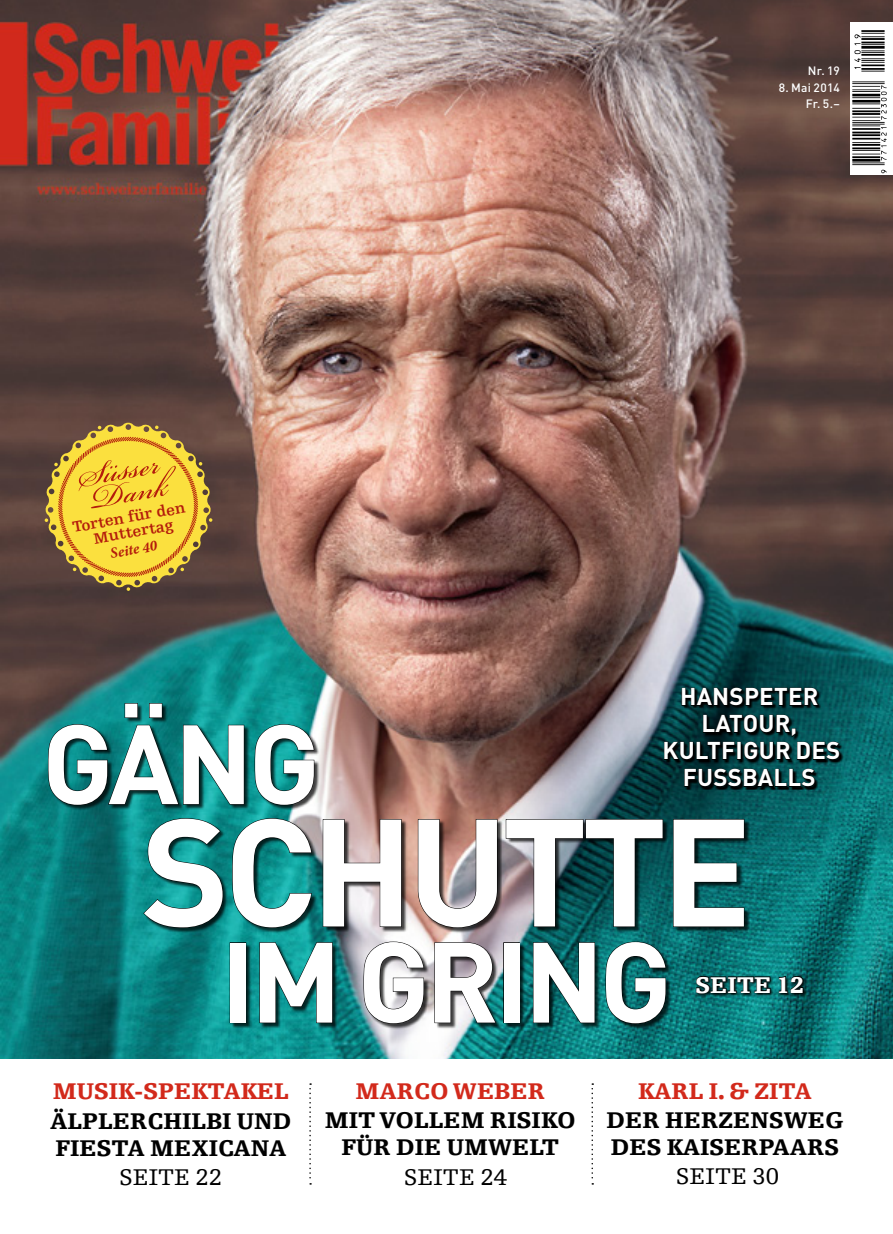
<style>
.page{position:relative;width:893px;height:1234px;background:#fff}
.page>*{position:absolute;margin:0;border:0;box-sizing:border-box;transform-origin:0 0}
.COVER_Headline_100_x{font:700 150px "DIN Pro";letter-spacing:-.04em;color:#fff}
.COVER_Headline_100_x-2{font:700 112.05px "DIN Pro";letter-spacing:-.04em;color:#fff}
.COVER_Headline_100_x-3{font:700 110.55px "DIN Pro";color:#fff}
._300_Legende_Markt{font:48px "Bickham Script Pro";color:#b41c0c}
.COVER_Anriss_Text_x0{font:900 24px/27px "Egyptienne FLT Std";color:#000}
.COVER_Oberzeile_x03{font:700 24px/27px "DIN Pro";letter-spacing:.01em;color:#fff;text-align:center}
.COVER_Anriss_Titel_r{font:900 24px "Egyptienne FLT Std";color:#d2291b}
.COVER_Anriss_Text_x0-2{font:24px "Egyptienne FLT Std";color:#000}
.COVER_Anriss_Text_x0-3{font:900 24px "Egyptienne FLT Std";color:#fff}
._300_Legende_Markt-2{font:700 15.75px/15px "Egyptienne FLT Std";color:#b41c0c;text-align:center}
._100_MagazintitelDin{font:italic 700 15px "Minion Pro";color:#b41c0c}
.COVER_Ausgabe_x01{font:500 12px "DIN Pro";letter-spacing:.02em;color:#fff}
</style>
<div class="page">
<img style="left:0;top:0;width:893px;height:1058px">
<svg style="left:45px;top:422px;width:168px;height:169px"></svg>
<svg style="left:591px;top:1083px;width:2px;height:101px"></svg>
<svg style="left:309px;top:1083px;width:2px;height:101px"></svg>
<div style="left:850px;top:23px;width:43px;height:152px;background:#fff"></div>
<hr style="left:852px;top:164px;width:33px;height:1px;background:#000">
<hr style="left:852px;top:162px;width:33px;height:1px;background:#000">
<hr style="left:852px;top:159px;width:28px;height:3px;background:#000">
<hr style="left:852px;top:83px;width:33px;height:1px;background:#000">
<hr style="left:852px;top:81px;width:33px;height:1px;background:#000">
<svg style="left:881px;top:170px;width:6px;height:3px"></svg>
<svg style="left:852px;top:85px;width:35px;height:75px"></svg>
<hr style="left:861px;top:30px;width:24px;height:2px;background:#000">
<svg style="left:854px;top:33px;width:31px;height:39px"></svg>
<div style="left:49px;top:703px;width:701px;height:325px;background:#000;opacity:.75"></div>
<svg style="left:47px;top:702px;width:198px;height:103px"></svg>
<svg style="left:254px;top:723px;width:61px;height:82px"></svg>
<svg style="left:143px;top:817px;width:80px;height:111px"></svg>
<svg style="left:232px;top:817px;width:80px;height:111px"></svg>
<svg style="left:322px;top:818px;width:80px;height:109px"></svg>
<svg style="left:417px;top:818px;width:81px;height:110px"></svg>
<svg style="left:505px;top:818px;width:158px;height:109px"></svg>
<svg style="left:673px;top:818px;width:72px;height:109px"></svg>
<div style="left:230px;top:942px;width:16px;height:80px;border:1px solid #000"></div>
<svg style="left:259px;top:941px;width:74px;height:82px"></svg>
<svg style="left:363px;top:941px;width:61px;height:82px"></svg>
<svg style="left:434px;top:941px;width:62px;height:82px"></svg>
<div style="left:503px;top:942px;width:17px;height:80px;border:1px solid #000"></div>
<svg style="left:533px;top:941px;width:62px;height:82px"></svg>
<svg style="left:605px;top:941px;width:61px;height:82px"></svg>
<svg style="left:695px;top:974px;width:112px;height:22px"></svg>
<svg style="left:695px;top:975px;width:76px;height:18px"></svg>
<svg style="left:778px;top:975px;width:26px;height:18px"></svg>
<svg style="left:665px;top:688px;width:178px;height:102px"></svg>
<svg style="left:681px;top:687px;width:138px;height:19px"></svg>
<svg style="left:664px;top:714px;width:176px;height:46px"></svg>
<svg style="left:684px;top:768px;width:131px;height:19px"></svg>
<p class="_300_Legende_Markt" style="left:72px;top:442px;width:84px;rotate:-10deg">Süss er</p>
<p class="_300_Legende_Markt" style="left:85px;top:464px;width:79px;rotate:-10deg">Dank</p>
<p class="_300_Legende_Markt-2" style="left:71px;top:520px;width:116px;rotate:-10deg">Torten für den<br>Muttertag</p>
<p class="_100_MagazintitelDin" style="left:109px;top:543px;width:49px;rotate:-10deg">Seite 40</p>
<p class="COVER_Ausgabe_x01" style="left:808px;top:61px;width:33px">Nr. 19</p>
<p class="COVER_Ausgabe_x01" style="left:779px;top:77px;width:63px">8. Mai 2014</p>
<p class="COVER_Ausgabe_x01" style="left:806px;top:94px;width:35px">Fr. 5.–</p>
<p class="COVER_Oberzeile_x03" style="left:662px;top:680px;width:179px">HANSPETER<br>LATOUR,<br>KULTFIGUR DES<br>FUSSBALLS</p>
<p class="COVER_Headline_100_x-3" style="left:42px;top:671px;width:280px">GÄNG</p>
<p class="COVER_Headline_100_x" style="left:141px;top:747px;width:612px">SCHUTTE</p>
<p class="COVER_Headline_100_x-2" style="left:221px;top:888px;width:453px">IM GRING</p>
<p class="COVER_Anriss_Text_x0-3" style="left:696px;top:971px;width:110px">SEITE 12</p>
<p class="COVER_Anriss_Titel_r" style="left:53px;top:1077px;width:238px">MUSIK-SPEKTAKEL</p>
<p class="COVER_Anriss_Text_x0" style="left:50px;top:1107px;width:243px">ÄLPLERCHILBI UND<br>FIESTA MEXICANA</p>
<p class="COVER_Anriss_Text_x0-2" style="left:120px;top:1163px;width:104px">SEITE 22</p>
<p class="COVER_Anriss_Titel_r" style="left:356px;top:1077px;width:191px">MARCO WEBER</p>
<p class="COVER_Anriss_Text_x0" style="left:325px;top:1106px;width:252px;text-align:center">MIT VOLLEM RISIKO<br>FÜR DIE UMWELT</p>
<p class="COVER_Anriss_Text_x0-2" style="left:404px;top:1163px;width:104px">SEITE 24</p>
<p class="COVER_Anriss_Titel_r" style="left:638px;top:1077px;width:175px">KARL I. &amp; ZITA</p>
<p class="COVER_Anriss_Text_x0" style="left:606px;top:1106px;width:239px">DER HERZENSWEG<br>DES KAISERPAARS</p>
<p class="COVER_Anriss_Text_x0-2" style="left:676px;top:1162px;width:104px">SEITE 30</p>
</div>
